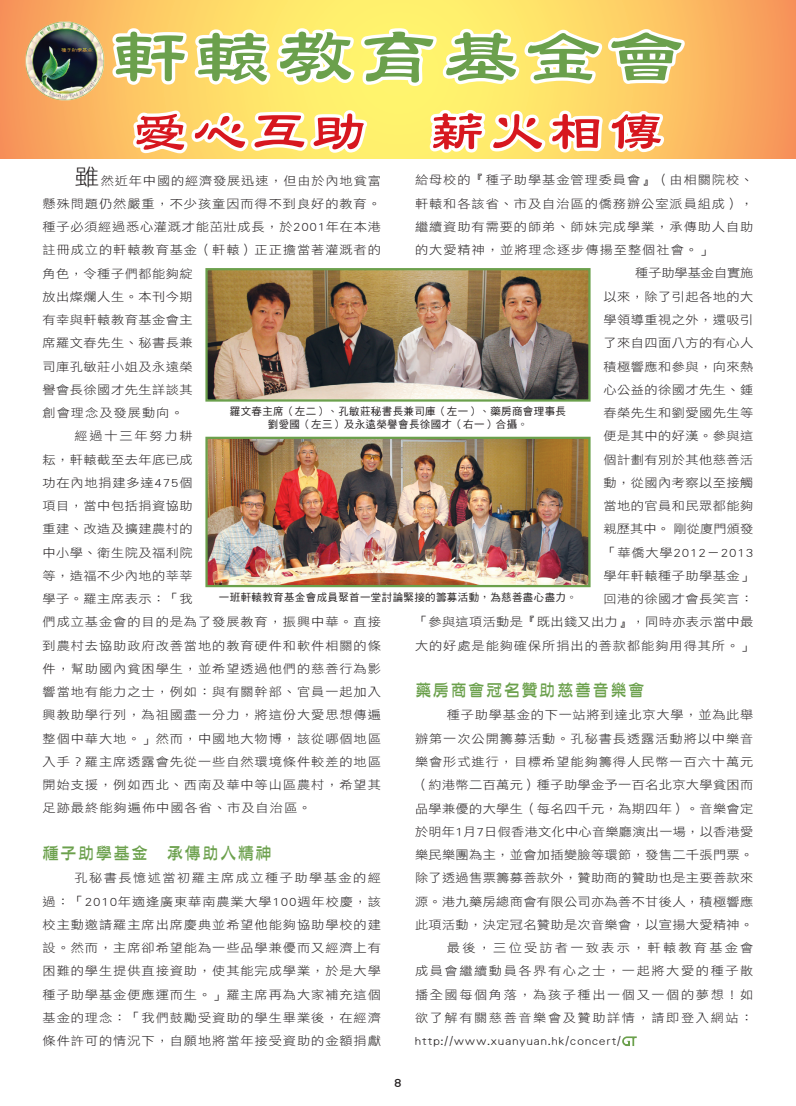
<style>
.page{position:relative;width:796px;height:1106px;background:#fff}
.page>*{position:absolute;margin:0;border:0;box-sizing:border-box;transform-origin:0 0}
.t1{font:75px "DF Tan Li Std W5";letter-spacing:.1em;color:#6ba04c}
.t2{font:54px "DF Tan Li Std W5";letter-spacing:.1em;color:#d7171f}
.t3{font:16.5px "DF Ya Yi Std W6";letter-spacing:.075em;color:#6ba04c}
.t4{font:12px/23.2px "DF Li Hei Std W3";letter-spacing:.07em;color:#231f20;text-align:justify;scale:1.1 1}
.t5{font:12px "DF Li Hei Std W3";letter-spacing:.035em;color:#231f20;scale:1.1 1}
.t6{font:12px "DF Li Hei Std W3";letter-spacing:.025em;color:#231f20;scale:1.1 1}
.t7{font:12px "DF Li Hei Std W3";letter-spacing:.12em;color:#231f20;scale:1.1 1}
.t8{font:12px "DF Li Hei Std W3";letter-spacing:.09em;color:#231f20;scale:1.1 1}
.t9{font:12px "DF Li Hei Std W3";letter-spacing:.02em;color:#231f20;scale:1.1 1}
.t10{font:12px "DF Li Hei Std W3";letter-spacing:.17em;color:#231f20;scale:1.1 1}
.t11{font:12px "DF Li Hei Std W3";letter-spacing:.01em;color:#231f20;scale:1.1 1}
.t12{font:12px "DF Li Hei Std W3";letter-spacing:-.005em;color:#231f20;scale:1.1 1}
.t13{font:12px "DF Li Hei Std W3";letter-spacing:.135em;color:#231f20;scale:1.1 1}
.t14{font:12px "DF Li Hei Std W5";color:#231f20;scale:1.1 1}
.t15{font:10.5px/12.6px "DF Hei Std W5";letter-spacing:.035em;color:#231f20;text-align:center}
.s1{font-size:22.5px}
</style>
<div class="page">
<img style="left:622px;top:1036px;width:14px;height:10px">
<svg style="left:0;top:0;width:795px;height:159px"></svg>
<svg style="left:103px;top:0;width:457px;height:159px"></svg>
<svg style="left:560px;top:0;width:210px;height:159px"></svg>
<img style="left:23px;top:20px;width:83px;height:82px">
<img style="left:208px;top:271px;width:379px;height:127px">
<div style="left:205px;top:268px;width:385px;height:133px;border:2px solid #6ba04c"></div>
<img style="left:208px;top:440px;width:379px;height:144px">
<div style="left:205px;top:437px;width:385px;height:150px;border:2px solid #6ba04c"></div>
<h1 class="t1" style="left:113px;top:16px;width:571px">軒轅教育基金會</h1>
<h2 class="t2" style="left:133px;top:102px;width:531px">愛心互助 薪火相傳</h2>
<p class="t4" style="left:74px;top:168px;width:280px"><span class="s1">雖</span>然近年中國的經濟發展迅速，但由於內地貧富</p>
<p class="t4" style="left:43px;top:192px;width:309px">懸殊問題仍然嚴重，不少孩童因而得不到良好的教育。</p>
<p class="t4" style="left:43px;top:215px;width:309px">種子必須經過悉心灌溉才能茁壯成長，於2001年在本港</p>
<p class="t4" style="left:43px;top:238px;width:309px">註冊成立的軒轅教育基金（軒轅）正正擔當著灌溉者的</p>
<p class="t5" style="left:43px;top:267px;width:138px">角色，令種子們都能夠綻</p>
<p class="t5" style="left:43px;top:290px;width:138px">放出燦爛人生。本刊今期</p>
<p class="t5" style="left:43px;top:313px;width:138px">有幸與軒轅教育基金會主</p>
<p class="t5" style="left:43px;top:336px;width:138px">席羅文春先生、秘書長兼</p>
<p class="t5" style="left:43px;top:360px;width:138px">司庫孔敏莊小姐及永遠榮</p>
<p class="t5" style="left:43px;top:383px;width:138px">譽會長徐國才先生詳談其</p>
<p class="t4" style="left:43px;top:401px;width:130px">創會理念及發展動向。</p>
<p class="t13" style="left:74px;top:429px;width:109px">經過十三年努力耕</p>
<p class="t5" style="left:43px;top:453px;width:138px">耘，軒轅截至去年底已成</p>
<p class="t4" style="left:43px;top:470px;width:138px">功在內地捐建多達475個</p>
<p class="t5" style="left:43px;top:499px;width:138px">項目，當中包括捐資協助</p>
<p class="t5" style="left:43px;top:522px;width:138px">重建、改造及擴建農村的</p>
<p class="t5" style="left:43px;top:546px;width:138px">中小學、衛生院及福利院</p>
<p class="t5" style="left:43px;top:569px;width:138px">等，造福不少內地的莘莘</p>
<p class="t4" style="left:43px;top:587px;width:138px">學子。羅主席表示：「我</p>
<p class="t4" style="left:43px;top:610px;width:309px">們成立基金會的目的是為了發展教育，振興中華。直接</p>
<p class="t4" style="left:43px;top:633px;width:309px">到農村去協助政府改善當地的教育硬件和軟件相關的條</p>
<p class="t4" style="left:43px;top:656px;width:309px">件，幫助國內貧困學生，並希望透過他們的慈善行為影</p>
<p class="t4" style="left:43px;top:680px;width:309px">響當地有能力之士，例如：與有關幹部、官員一起加入</p>
<p class="t4" style="left:43px;top:703px;width:309px">興教助學行列，為祖國盡一分力，將這份大愛思想傳遍</p>
<p class="t4" style="left:43px;top:726px;width:309px">整個中華大地。」然而，中國地大物博，該從哪個地區</p>
<p class="t4" style="left:43px;top:749px;width:309px">入手？羅主席透露會先從一些自然環境條件較差的地區</p>
<p class="t4" style="left:43px;top:773px;width:309px">開始支援，例如西北、西南及華中等山區農村，希望其</p>
<p class="t4" style="left:43px;top:796px;width:246px">足跡最終能夠遍佈中國各省、市及自治區。</p>
<h3 class="t3" style="left:43px;top:844px;width:231px">種子助學基金 承傳助人精神</h3>
<p class="t4" style="left:43px;top:866px;width:309px;text-indent:32px">孔秘書長憶述當初羅主席成立種子助學基金的經過：「2010年適逢廣東華南農業大學100週年校慶，該校主動邀請羅主席出席慶典並希望他能夠協助學校的建設。然而，主席卻希望能為一些品學兼優而又經濟上有困難的學生提供直接資助，使其能完成學業，於是大學種子助學基金便應運而生。」羅主席再為大家補充這個基金的理念：「我們鼓勵受資助的學生畢業後，在經濟條件許可的情況下，自願地將當年接受資助的金額捐獻</p>
<p class="t4" style="left:415px;top:168px;width:309px">給母校的『種子助學基金管理委員會』（由相關院校、</p>
<p class="t4" style="left:415px;top:192px;width:309px">軒轅和各該省、市及自治區的僑務辦公室派員組成），</p>
<p class="t4" style="left:415px;top:215px;width:309px">繼續資助有需要的師弟、師妹完成學業，承傳助人自助</p>
<p class="t4" style="left:415px;top:238px;width:272px">的大愛精神，並將理念逐步傳揚至整個社會。」</p>
<p class="t12" style="left:635px;top:267px;width:109px">種子助學基金自實施</p>
<p class="t5" style="left:603px;top:290px;width:138px">以來，除了引起各地的大</p>
<p class="t5" style="left:603px;top:313px;width:138px">學領導重視之外，還吸引</p>
<p class="t5" style="left:603px;top:336px;width:138px">了來自四面八方的有心人</p>
<p class="t5" style="left:603px;top:360px;width:138px">積極響應和參與，向來熱</p>
<p class="t5" style="left:603px;top:383px;width:138px">心公益的徐國才先生、鍾</p>
<p class="t5" style="left:603px;top:406px;width:138px">春榮先生和劉愛國先生等</p>
<p class="t5" style="left:603px;top:429px;width:138px">便是其中的好漢。參與這</p>
<p class="t5" style="left:603px;top:453px;width:138px">個計劃有別於其他慈善活</p>
<p class="t5" style="left:603px;top:476px;width:138px">動，從國內考察以至接觸</p>
<p class="t5" style="left:603px;top:499px;width:138px">當地的官員和民眾都能夠</p>
<p class="t11" style="left:603px;top:522px;width:138px">親歷其中。 剛從廈門頒發</p>
<p class="t4" style="left:603px;top:540px;width:138px">「華僑大學2012－2013</p>
<p class="t5" style="left:603px;top:569px;width:138px">學年軒轅種子助學基金」</p>
<p class="t5" style="left:603px;top:592px;width:138px">回港的徐國才會長笑言：</p>
<p class="t6" style="left:415px;top:615px;width:309px">「參與這項活動是『既出錢又出力』，同時亦表示當中最</p>
<p class="t4" style="left:415px;top:633px;width:309px">大的好處是能夠確保所捐出的善款都能夠用得其所。」</p>
<h3 class="t3" style="left:415px;top:681px;width:231px">藥房商會冠名贊助慈善音樂會</h3>
<p class="t4" style="left:446px;top:703px;width:280px">種子助學基金的下一站將到達北京大學，並為此舉</p>
<p class="t4" style="left:415px;top:726px;width:309px">辦第一次公開籌募活動。孔秘書長透露活動將以中樂音</p>
<p class="t4" style="left:415px;top:750px;width:309px">樂會形式進行，目標希望能夠籌得人民幣一百六十萬元</p>
<p class="t6" style="left:415px;top:778px;width:309px">（約港幣二百萬元）種子助學金予一百名北京大學貧困而</p>
<p class="t6" style="left:415px;top:801px;width:309px">品學兼優的大學生（每名四千元，為期四年）。音樂會定</p>
<p class="t9" style="left:415px;top:825px;width:309px">於明年1月7日假香港文化中心音樂廳演出一場，以香港愛</p>
<p class="t6" style="left:415px;top:848px;width:309px">樂民樂團為主，並會加插變臉等環節，發售二千張門票。</p>
<p class="t6" style="left:415px;top:871px;width:309px">除了透過售票籌募善款外，贊助商的贊助也是主要善款來</p>
<p class="t6" style="left:415px;top:894px;width:309px">源。港九藥房總商會有限公司亦為善不甘後人，積極響應</p>
<p class="t6" style="left:415px;top:918px;width:309px">此項活動，決定冠名贊助是次音樂會，以宣揚大愛精神。</p>
<p class="t10" style="left:446px;top:941px;width:280px">最後，三位受訪者一致表示，軒轅教育基金會</p>
<p class="t7" style="left:415px;top:964px;width:309px">成員會繼續動員各界有心之士，一起將大愛的種子散</p>
<p class="t7" style="left:415px;top:987px;width:309px">播全國每個角落，為孩子種出一個又一個的夢想！如</p>
<p class="t7" style="left:415px;top:1011px;width:309px">欲了解有關慈善音樂會及贊助詳情，請即登入網站：</p>
<p class="t8" style="left:415px;top:1034px;width:189px">http://www.xuanyuan.hk/concert/</p>
<p class="t15" style="left:230px;top:405px;width:337px">羅文春主席（左二）、孔敏莊秘書長兼司庫（左一）、藥房商會理事長劉愛國（左三）及永遠榮譽會長徐國才（右一）合攝。</p>
<p class="t15" style="left:219px;top:590px;width:359px">一班軒轅教育基金會成員聚首一堂討論緊接的籌募活動，為慈善盡心盡力。</p>
<p class="t14" style="left:394px;top:1075px;width:8px">8</p>
</div>
